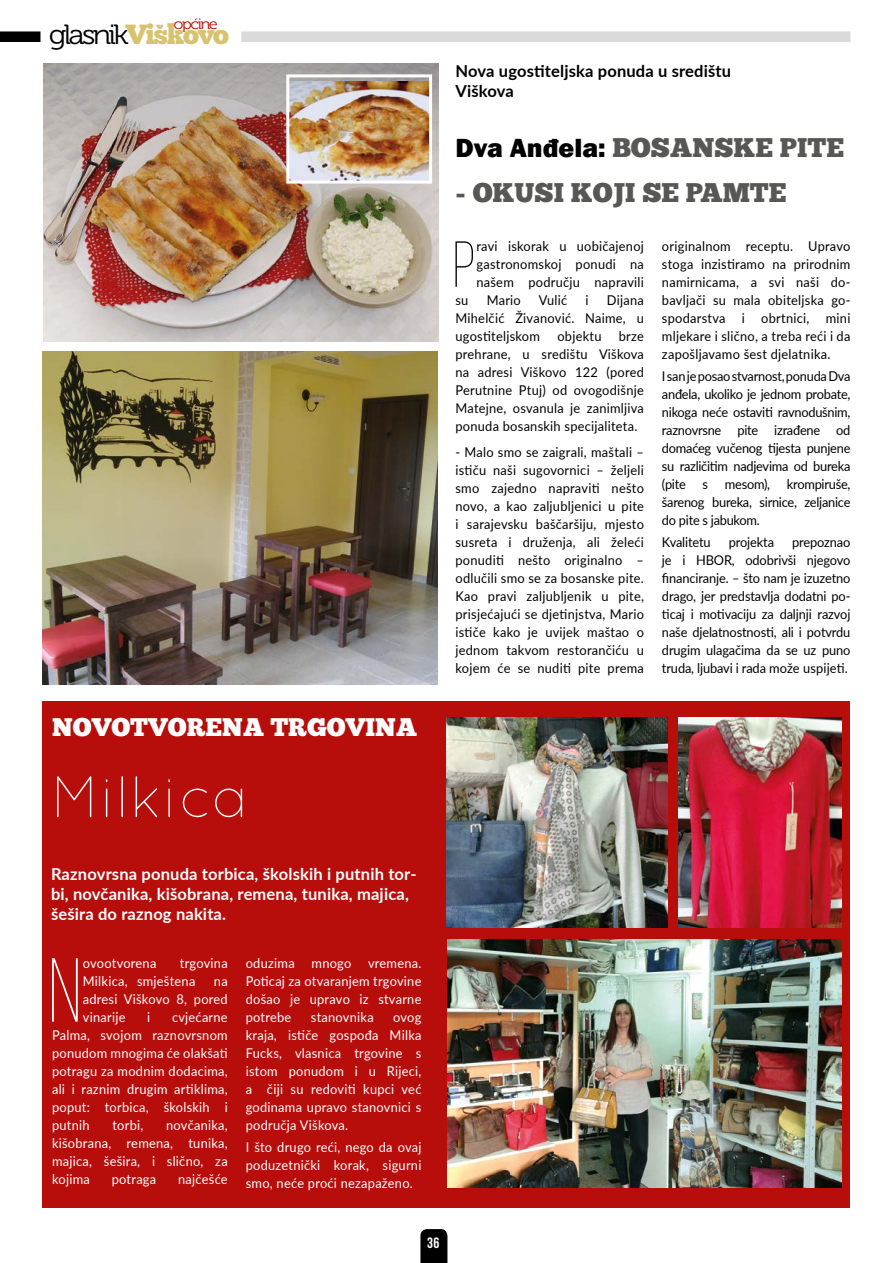
<style>
.page{position:relative;width:893px;height:1263px;background:#fff}
.page>*{position:absolute;margin:0;border:0;box-sizing:border-box;transform-origin:0 0}
.t1{font:300 90.6px "Bebas Neue";color:#fff;scale:.95 1}
.t2{font:300 64.95px "Bebas Neue";color:#000;scale:.95 1}
.t3{font:300 58.5px "Quicksand";color:#fff}
.t4{font:27.75px "Museo 300";letter-spacing:-.09em;color:#000;scale:1.1 1}
.t5{font:27px "Chunk Five";color:#575756}
.t6{font:800 27px "Franklin Gothic";color:#000}
.t7{font:25.5px "Chunk Five";color:#fff}
.t8{font:700 16.5px/19.8px "Lato";letter-spacing:.01em;color:#fff}
.t9{font:700 16.5px/19.8px "Lato";letter-spacing:.01em;color:#000}
.t10{font:15px "Museo 300";letter-spacing:-.09em;color:#b70e0c;scale:1.1 1}
.t11{font:700 15px "Bebas Neue";color:#fff}
.t12{font:13.5px/18px "Lato";letter-spacing:.02em;color:#000;text-align:justify;scale:.95 1}
.t13{font:13.5px/18px "Lato";letter-spacing:.02em;color:#fff;text-align:justify;scale:.95 1}
.t14{font:13.5px "Lato";letter-spacing:-.01em;color:#000;scale:.95 1}
.s1{font-family:"Chunk Five";color:#d7c36f}
.s2{font-family:"Chunk Five";font-weight:400;color:#575756}
</style>
<div class="page">
<svg style="left:420px;top:1229px;width:27px;height:34px"></svg>
<div style="left:241px;top:31px;width:609px;height:11px;background:#dadada"></div>
<div style="left:0;top:31px;width:40px;height:11px;background:#000"></div>
<svg style="left:156px;top:25px;width:8px;height:4px"></svg>
<div style="left:43px;top:702px;width:807px;height:506px;background:#b70e0c"></div>
<img style="left:44px;top:64px;width:395px;height:277px">
<img style="left:43px;top:352px;width:394px;height:332px">
<img style="left:290px;top:81px;width:138px;height:99px">
<div style="left:286px;top:74px;width:146px;height:110px;border:3px solid #fff"></div>
<img style="left:446px;top:717px;width:222px;height:211px">
<img style="left:447px;top:940px;width:395px;height:247px">
<img style="left:679px;top:717px;width:163px;height:211px">
<p class="t10" style="left:174px;top:16px;width:42px">općine</p>
<h3 class="t4" style="left:49px;top:20px;width:165px">glasnik<span class="s1">VISKOVO</span></h3>
<h3 class="t7" style="left:52px;top:715px;width:174px">NOVOTVORENA</h3>
<h3 class="t7" style="left:270px;top:715px;width:95px">TRGOVINA</h3>
<h3 class="t3" style="left:51px;top:763px;width:199px">Milkica</h3>
<p class="t9" style="left:455px;top:60px;width:277px">Nova ugostiteljska ponuda u središtu<br>Viškova</p>
<h3 class="t6" style="left:455px;top:130px;width:217px">Dva anđela: <span class="s2">BOSANSKE</span></h3>
<h3 class="t5" style="left:780px;top:135px;width:17px">PITE</h3>
<h3 class="t5" style="left:455px;top:180px;width:56px">- OKUSI</h3>
<h3 class="t5" style="left:571px;top:180px;width:136px">KOJI SE PAMTE</h3>
<h2 class="t2" style="left:453px;top:230px;width:25px">P</h2>
<p class="t12" style="left:476px;top:236px;width:178px">ravi iskorak u uobičajenoj gastronomskoj ponudi na našem području napravili</p>
<p class="t12" style="left:455px;top:290px;width:15px">su</p>
<p class="t12" style="left:487px;top:290px;width:37px">Mario</p>
<p class="t12" style="left:539px;top:290px;width:31px">Vulić</p>
<p class="t12" style="left:586px;top:290px;width:5px">i</p>
<p class="t12" style="left:455px;top:290px;width:200px;text-indent:151px">Dijana Mihelčić Živanović. Naime, u ugostiteljskom</p>
<p class="t12" style="left:455px;top:326px;width:200px;text-indent:163px">brze prehrane, u središtu Viškova na adresi Viškovo 122 (pored Perutnine Ptuj) od ovogodišnje Matejne, osvanula je zanimljiva ponuda bosanskih specijaliteta.</p>
<p class="t12" style="left:455px;top:443px;width:200px">- Malo smo se zaigrali, maštali – ističu naši sugovornici – željeli smo zajedno napraviti nešto novo, a kao zaljubljenici u pite i sarajevsku baščaršiju, mjesto susreta i druženja, ali želeći ponuditi nešto originalno – odlučili smo se za bosanske pite.<br>Kao pravi zaljubljenik u pite, prisjećajući se djetinjstva, Mario ističe kako je uvijek maštao o jednom takvom restorančiću u kojem će se nuditi pite prema</p>
<p class="t12" style="left:557px;top:326px;width:48px">objektu</p>
<p class="t12" style="left:662px;top:236px;width:200px">originalnom receptu. Upravo stoga inzistiramo na prirodnim namirnicama, a svi naši do&shy;bavljači su mala obiteljska go&shy;spodarstva i obrtnici, mini mljekare i slično, a treba reći i da zapošljavamo šest djelatnika.</p>
<p class="t12" style="left:662px;top:366px;width:200px">I san je posao stvarnost, ponuda Dva anđela, ukoliko je jednom probate, nikoga neće ostaviti ravnodušnim, raznovrsne pite izrađene od domaćeg vučenog tijesta punjene su različitim nadjevima od bureka (pite s mesom), krompiruše, šarenog bureka, sirnice, zeljanice do pite s jabukom.</p>
<p class="t14" style="left:662px;top:533px;width:53px">Kvalitetu</p>
<p class="t14" style="left:729px;top:533px;width:49px">projekta</p>
<p class="t12" style="left:662px;top:533px;width:200px;text-indent:130px">prepoznao je i HBOR, odobrivši njegovo financiranje. – što nam je izuzetno drago, jer predstavlja dodatni po&shy;ticaj i motivaciju za daljnji razvoj naše djelatnostnosti, ali i potvrdu drugim ulagačima da se uz puno truda, ljubavi i rada može uspijeti.</p>
<p class="t8" style="left:51px;top:863px;width:367px">Raznovrsna ponuda torbica, školskih i putnih tor&shy;bi, novčanika, kišobrana, remena, tunika, majica, šešira do raznog nakita.</p>
<p class="t13" style="left:83px;top:953px;width:154px;text-indent:97px">trgovina<br>Milkica, smještena</p>
<h1 class="t1" style="left:49px;top:942px;width:36px">N</h1>
<p class="t13" style="left:83px;top:953px;width:79px">ovootvorena</p>
<p class="t13" style="left:83px;top:971px;width:154px;text-indent:131px">na adresi Viškovo 8, pored vinarije</p>
<p class="t13" style="left:52px;top:1007px;width:186px;text-indent:120px">cvjećarne Palma, svojom raznovrsnom ponudom mnogima će olakšati potragu za modnim dodacima, ali i raznim drugim artiklima, poput: torbica, školskih i putnih</p>
<p class="t13" style="left:147px;top:1007px;width:5px">i</p>
<p class="t13" style="left:52px;top:1115px;width:186px;text-indent:114px">novčanika, kišobrana, remena, tunika, majica, šešira, i slično, za kojima</p>
<p class="t13" style="left:112px;top:1115px;width:34px">torbi,</p>
<p class="t13" style="left:112px;top:1169px;width:48px">potraga</p>
<p class="t13" style="left:178px;top:1169px;width:54px">najčešće</p>
<p class="t13" style="left:246px;top:953px;width:53px">oduzima</p>
<p class="t13" style="left:246px;top:953px;width:186px;text-indent:66px">mnogo vremena.<br>Poticaj za otvaranjem trgovine došao je upravo iz stvarne potrebe</p>
<p class="t13" style="left:311px;top:1007px;width:68px">stanovnika</p>
<p class="t13" style="left:246px;top:1007px;width:186px;text-indent:147px">ovog kraja, ističe gospođa Milka Fucks, vlasnica trgovine s istom ponudom i u Rijeci, a čiji su redoviti kupci već godinama upravo stanovnici s područja Viškova.</p>
<p class="t13" style="left:246px;top:1137px;width:186px">I što drugo reći, nego da ovaj poduzetnički korak, sigurni smo, neće proći nezapaženo.</p>
<p class="t11" style="left:427px;top:1234px;width:14px">36</p>
</div>
